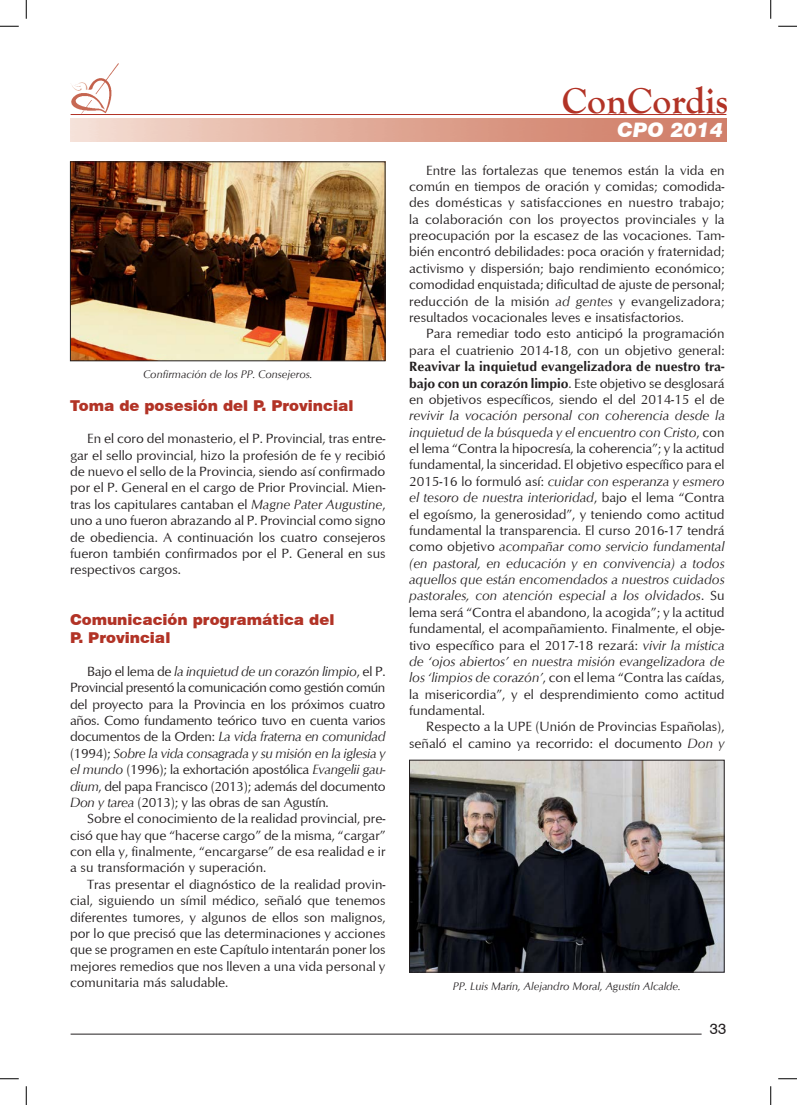
<style>
.page{position:relative;width:797px;height:1105px;background:#fff}
.page>*{position:absolute;margin:0;border:0;box-sizing:border-box;transform-origin:0 0}
.t1{font:700 37.5px "Goudy Old Style T";color:#b23326}
.Subtítulo_1{font:italic 900 20px "Swiss 721 BT";color:#fff}
.ENTRADILLAS_ROJAS{font:900 15px/18px "Swiss 721 BT";color:#b23326}
.t2{font:15px "Swiss 721 BT";color:#231f20}
.GENERAL{font:13.75px/16.4px "Optimum";color:#231f20;text-align:justify}
.PIE_FOTO{font:italic 11.25px "Optimum";color:#231f20}
.s1{font-style:italic}
.s2{font-weight:700}
</style>
<div class="page">
<hr style="left:71px;top:1034px;width:630px;height:1px;background:#231f20">
<hr style="left:71px;top:114px;width:655px;height:1px;background:#b23326">
<img style="left:71px;top:63px;width:48px;height:51px">
<img style="left:72px;top:163px;width:311px;height:196px">
<div style="left:70px;top:161px;width:315px;height:200px;border:1px solid #231f20"></div>
<img style="left:411px;top:762px;width:311px;height:208px">
<div style="left:409px;top:760px;width:315px;height:212px;border:1px solid #231f20"></div>
<svg style="left:0;top:25px;width:19px;height:2px"></svg>
<svg style="left:778px;top:25px;width:19px;height:2px"></svg>
<svg style="left:0;top:1078px;width:19px;height:1px"></svg>
<svg style="left:778px;top:1078px;width:19px;height:1px"></svg>
<svg style="left:25px;top:0;width:2px;height:19px"></svg>
<svg style="left:25px;top:1086px;width:2px;height:19px"></svg>
<svg style="left:770px;top:0;width:1px;height:19px"></svg>
<svg style="left:770px;top:1086px;width:1px;height:19px"></svg>
<p class="PIE_FOTO" style="left:143px;top:368px;width:171px">Confirmación de los PP. Consejeros.</p>
<p class="ENTRADILLAS_ROJAS" style="left:70px;top:396px;width:285px">Toma de posesión del P. Provincial</p>
<p class="GENERAL" style="left:70px;top:430px;width:317px;text-indent:17px">En el coro del monasterio, el P. Provincial, tras entre&shy;gar el sello provincial, hizo la profesión de fe y recibió de nuevo el sello de la Provincia, siendo así confirmado por el P. General en el cargo de Prior Provincial. Mien&shy;tras los capitulares cantaban el <span class="s1">Magne Pater Augustine</span>, uno a uno fueron abrazando al P. Provincial como signo de obediencia. A continuación los cuatro consejeros fueron también confirmados por el P. General en sus respectivos cargos.</p>
<p class="ENTRADILLAS_ROJAS" style="left:70px;top:611px;width:266px">Comunicación programática del<br>P. Provincial</p>
<p class="GENERAL" style="left:70px;top:663px;width:317px;text-indent:17px">Bajo el lema de <span class="s1">la inquietud de un corazón limpio</span>, el P.<br>Provincial presentó la comunicación como gestión común del proyecto para la Provincia en los próximos cuatro años. Como fundamento teórico tuvo en cuenta varios documentos de la Orden: <span class="s1">La vida fraterna en comunidad </span>(1994); <span class="s1">Sobre la vida consagrada y su misión en la iglesia y el mundo</span> (1996); la exhortación apostólica <span class="s1">Evangelii gau&shy;dium</span>, del papa Francisco (2013); además del documento <span class="s1">Don y tarea</span> (2013); y las obras de san Agustín.</p>
<p class="GENERAL" style="left:70px;top:810px;width:317px;text-indent:17px">Sobre el conocimiento de la realidad provincial, pre&shy;cisó que hay que “hacerse cargo” de la misma, “cargar” con ella y, finalmente, “encargarse” de esa realidad e ir a su transformación y superación.</p>
<p class="GENERAL" style="left:70px;top:875px;width:317px;text-indent:17px">Tras presentar el diagnóstico de la realidad provin&shy;cial, siguiendo un símil médico, señaló que tenemos diferentes tumores, y algunos de ellos son malignos, por lo que precisó que las determinaciones y acciones que se programen en este Capítulo intentarán poner los mejores remedios que nos lleven a una vida personal y comunitaria más saludable.</p>
<p class="t1" style="left:562px;top:80px;width:168px">ConCordis</p>
<p class="Subtítulo_1" style="left:617px;top:118px;width:107px">CPO 2014</p>
<p class="GENERAL" style="left:409px;top:161px;width:317px;text-indent:17px">Entre las fortalezas que tenemos están la vida en común en tiempos de oración y comidas; comodida&shy;des domésticas y satisfacciones en nuestro trabajo; la colaboración con los proyectos provinciales y la preocupación por la escasez de las vocaciones. Tam&shy;bién encontró debilidades: poca oración y fraternidad; activismo y dispersión; bajo rendimiento económico; comodidad enquistada; dificultad de ajuste de personal; reducción de la misión <span class="s1">ad gentes</span> y evangelizadora; resultados vocacionales leves e insatisfactorios.</p>
<p class="GENERAL" style="left:409px;top:325px;width:317px;text-indent:17px">Para remediar todo esto anticipó la programación para el cuatrienio 2014-18, con un objetivo general:<br><span class="s2">Reavivar la inquietud evangelizadora de nuestro tra&shy;bajo con un corazón limpio</span>. Este objetivo se desglosará en objetivos específicos, siendo el del 2014-15 el de <span class="s1">revivir la vocación personal con coherencia desde la inquietud de la búsqueda y el encuentro con Cristo</span>, con el lema “Contra la hipocresía, la coherencia”; y la actitud fundamental, la sinceridad. El objetivo específico para el 2015-16 lo formuló así: <span class="s1">cuidar con esperanza y esmero el tesoro de nuestra interioridad</span>, bajo el lema “Contra el egoísmo, la generosidad”, y teniendo como actitud fundamental la transparencia. El curso 2016-17 tendrá como objetivo <span class="s1">acompañar como servicio fundamental (en pastoral, en educación y en convivencia) a todos aquellos que están encomendados a nuestros cuidados pastorales, con atención especial a los olvidados</span>. Su lema será “Contra el abandono, la acogida”; y la actitud fundamental, el acompañamiento. Finalmente, el obje&shy;tivo específico para el 2017-18 rezará: <span class="s1">vivir la mística de ‘ojos abiertos’ en nuestra misión evangelizadora de los ‘limpios de corazón’</span>, con el lema “Contra las caídas, la misericordia”, y el desprendimiento como actitud fundamental.</p>
<p class="GENERAL" style="left:409px;top:718px;width:317px;text-align:right">Respecto a la UPE (Unión de Provincias Españolas), señaló el camino ya recorrido: el documento <span class="s1">Don y</span></p>
<p class="PIE_FOTO" style="left:453px;top:979px;width:229px">PP. Luis Marín, Alejandro Moral, Agustín Alcalde.</p>
<p class="t2" style="left:710px;top:1019px;width:18px">33</p>
</div>
